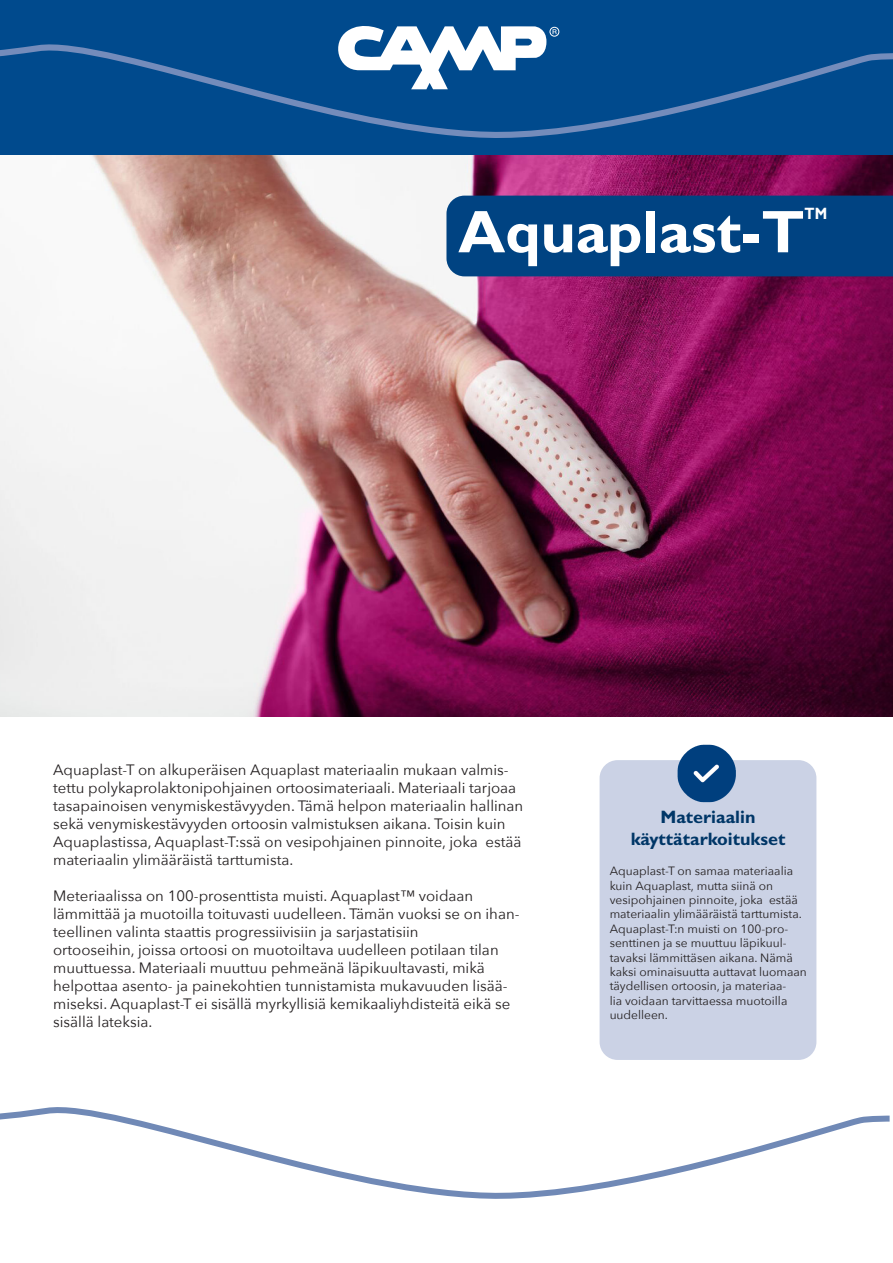
<style>
.page{position:relative;width:893px;height:1263px;background:#fff}
.page>*{position:absolute;margin:0;border:0;box-sizing:border-box;transform-origin:0 0}
.t1{font:700 60.3px "Gill Sans Std";color:#fff}
.t2{font:700 18px "Gill Sans Std";color:#003667}
.t3{font:700 16.5px "Gill Sans Std";color:#fff;scale:.85 1}
.t4{font:15px/18px "Avenir Next";color:#231f20}
.t5{font:12px/14.4px "Avenir Next";color:#231f20}
</style>
<div class="page">
<div style="left:0;top:0;width:893px;height:155px;background:#004a8d"></div>
<svg style="left:349px;top:26px;width:193px;height:4px"></svg>
<div style="left:550px;top:27px;width:9px;height:10px;border:1px solid #fff;border-radius:50%"></div>
<svg style="left:0;top:30px;width:893px;height:108px"></svg>
<img style="left:0;top:155px;width:893px;height:561px">
<div style="left:446px;top:196px;width:447px;height:80px;background:#004382"></div>
<div style="left:600px;top:760px;width:216px;height:300px;background:#cbd2e5;border-radius:18px"></div>
<img style="left:677px;top:744px;width:59px;height:59px">
<svg style="left:0;top:1107px;width:890px;height:92px"></svg>
<p class="t1" style="left:458px;top:196px;width:348px">Aquaplast-T</p>
<p class="t3" style="left:805px;top:203px;width:28px">TM</p>
<p class="t4" style="left:53px;top:760px;width:472px">Aquaplast-T on alkuperäisen Aquaplast materiaalin mukaan valmis&shy;tettu polykaprolaktonipohjainen ortoosimateriaali. Materiaali tarjoaa tasapainoisen venymiskestävyyden. Tämä helpon materiaalin hallinan sekä venymiskestävyyden ortoosin valmistuksen aikana. Toisin kuin Aquaplastissa, Aquaplast-T:ssä on vesipohjainen pinnoite, joka estää materiaalin ylimääräistä tarttumista.</p>
<p class="t4" style="left:53px;top:886px;width:422px">Meteriaalissa on 100-prosenttista muisti. Aquaplast™ voidaan</p>
<p class="t4" style="left:53px;top:904px;width:468px">lämmittää ja muotoilla toituvasti uudelleen. Tämän vuoksi se on ihan&shy;teellinen valinta staattis progressiivisiin ja sarjastatisiin</p>
<p class="t4" style="left:53px;top:940px;width:459px">ortooseihin, joissa ortoosi on muotoiltava uudelleen potilaan tilan muuttuessa. Materiaali muuttuu pehmeänä läpikuultavasti, mikä helpottaa asento- ja painekohtien tunnistamista mukavuuden lisää&shy;miseksi. Aquaplast-T ei sisällä myrkyllisiä kemikaaliyhdisteitä eikä se sisällä lateksia.</p>
<p class="t2" style="left:660px;top:807px;width:97px">Materiaalin</p>
<p class="t2" style="left:631px;top:828px;width:156px">käyttätarkoitukset</p>
<p class="t5" style="left:610px;top:863px;width:199px">Aquaplast-T on samaa materiaalia kuin Aquaplast, mutta siinä on vesipohjainen pinnoite, joka estää materiaalin ylimääräistä tarttumista.<br>Aquaplast-T:n muisti on 100-pro&shy;senttinen ja se muuttuu läpikuul&shy;tavaksi lämmittäsen aikana. Nämä kaksi ominaisuutta auttavat luomaan täydellisen ortoosin, ja materiaa-<br>lia voidaan tarvittaessa muotoilla uudelleen.</p>
</div>
